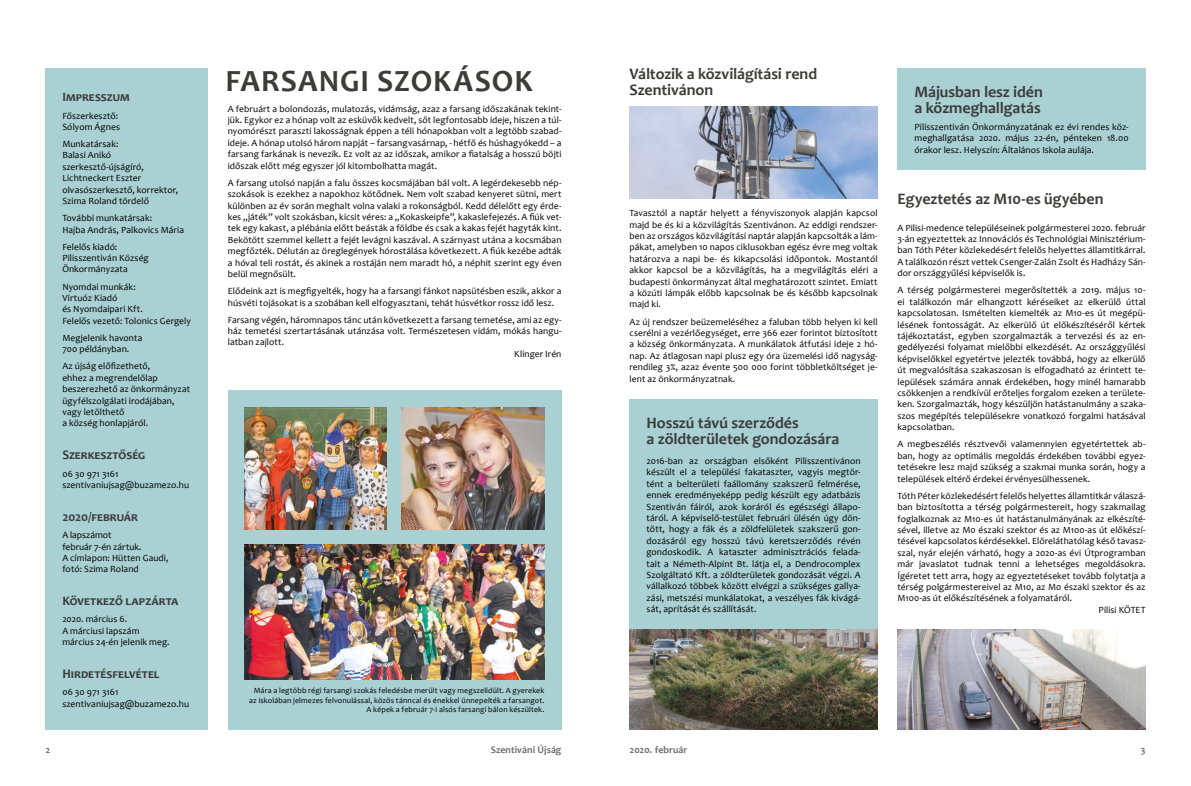
<style>
.page{position:relative;width:1191px;height:786px;background:#fff}
.page>*{position:absolute;margin:0;border:0;box-sizing:border-box;transform-origin:0 0}
.t1{font:700 31px "Candara";letter-spacing:.03em;color:#3c3c3b}
.t2{font:700 16px/16px "Candara";letter-spacing:-.005em;color:#3c3c3b}
.t3{font:700 13px "Candara";letter-spacing:.065em;color:#3c3c3b}
.t4{font:700 10px "Candara";color:#706f6f}
.t5{font:9.5px/11.4px "Candara";letter-spacing:.01em;color:#000}
.t6{font:8px/9.6px "Candara";letter-spacing:.015em;color:#000;text-align:right}
</style>
<div class="page">
<div style="left:228px;top:390px;width:333px;height:339px;background:#a9d0d3"></div>
<div style="left:45px;top:68px;width:163px;height:661px;background:#a9d0d3"></div>
<div style="left:897px;top:68px;width:248px;height:102px;background:#a9d0d3"></div>
<img style="left:629px;top:107px;width:248px;height:91px">
<div style="left:629px;top:399px;width:248px;height:230px;background:#a9d0d3"></div>
<img style="left:629px;top:629px;width:248px;height:100px">
<img style="left:897px;top:629px;width:248px;height:100px">
<img style="left:245px;top:544px;width:299px;height:135px">
<img style="left:401px;top:407px;width:143px;height:122px">
<img style="left:245px;top:407px;width:142px;height:122px">
<h3 class="t3" style="left:62px;top:89px;width:69px">Impresszum</h3>
<p class="t5" style="left:62px;top:110px;width:59px">Főszerkesztő:<br>Sólyom Ágnes</p>
<p class="t5" style="left:62px;top:138px;width:117px">Munkatársak:<br>Balasi Anikó szerkesztő-újságíró,<br>Lichtneckert Eszter olvasószerkesztő, korrektor,<br>Szima Roland tördelő</p>
<p class="t5" style="left:62px;top:212px;width:123px">További munkatársak:<br>Hajba András, Palkovics Mária</p>
<p class="t5" style="left:62px;top:241px;width:88px">Felelős kiadó:<br>Pilisszentiván Község<br>Önkormányzata</p>
<p class="t5" style="left:62px;top:280px;width:130px">Nyomdai munkák:<br>Virtuóz Kiadó<br>és Nyomdaipari Kft.<br>Felelős vezető: Tolonics Gergely</p>
<p class="t5" style="left:62px;top:332px;width:82px">Megjelenik havonta<br>700 példányban.</p>
<p class="t5" style="left:62px;top:360px;width:129px">Az újság előfizethető,<br>ehhez a megrendelőlap beszerezhető az önkormányzat ügyfélszolgálati irodájában, vagy letölthető<br>a község honlapjáról.</p>
<h3 class="t3" style="left:62px;top:447px;width:84px">Szerkesztőség</h3>
<p class="t5" style="left:62px;top:467px;width:128px">06 30 971 3161 szentivaniujsag@buzamezo.hu</p>
<h3 class="t3" style="left:62px;top:508px;width:75px">2020/február</h3>
<p class="t5" style="left:62px;top:529px;width:108px">A lapszámot<br>február 7-én zártuk.<br>A címlapon: Hütten Gaudi, fotó: Szima Roland</p>
<h3 class="t3" style="left:62px;top:592px;width:117px">Következő lapzárta</h3>
<p class="t5" style="left:62px;top:613px;width:109px">2020. március 6.<br>A márciusi lapszám március 24-én jelenik meg.</p>
<h3 class="t3" style="left:62px;top:665px;width:96px">Hirdetésfelvétel</h3>
<p class="t5" style="left:62px;top:686px;width:128px">06 30 971 3161 szentivaniujsag@buzamezo.hu</p>
<h1 class="t1" style="left:225px;top:61px;width:309px">FARSANGI SZOKÁSOK</h1>
<p class="t5" style="left:228px;top:103px;width:335px;text-align:justify">A februárt a bolondozás, mulatozás, vidámság, azaz a farsang időszakának tekint&shy;jük. Egykor ez a hónap volt az esküvők kedvelt, sőt legfontosabb ideje, hiszen a túl&shy;nyomórészt paraszti lakosságnak éppen a téli hónapokban volt a legtöbb szabad&shy;ideje. A hónap utolsó három napját – farsangvasárnap, - hétfő és húshagyókedd – a farsang farkának is nevezik. Ez volt az az időszak, amikor a fiatalság a hosszú böjti időszak előtt még egyszer jól kitombolhatta magát.</p>
<p class="t5" style="left:228px;top:177px;width:335px;text-align:justify">A farsang utolsó napján a falu összes kocsmájában bál volt. A legérdekesebb nép&shy;szokások is ezekhez a napokhoz kötődnek. Nem volt szabad kenyeret sütni, mert különben az év során meghalt volna valaki a rokonságból. Kedd délelőtt egy érde&shy;kes „játék” volt szokásban, kicsit véres: a „Kokaskeipfe”, kakaslefejezés. A fiúk vet&shy;tek egy kakast, a plébánia előtt beásták a földbe és csak a kakas fejét hagyták kint.<br>Bekötött szemmel kellett a fejét levágni kaszával. A szárnyast utána a kocsmában megfőzték. Délután az öreglegények hórostálása következett. A fiúk kezébe adták a hóval teli rostát, és akinek a rostáján nem maradt hó, a néphit szerint egy éven belül megnősült.</p>
<p class="t5" style="left:228px;top:285px;width:335px">Elődeink azt is megfigyelték, hogy ha a farsangi fánkot napsütésben eszik, akkor a húsvéti tojásokat is a szobában kell elfogyasztani, tehát húsvétkor rossz idő lesz.</p>
<p class="t5" style="left:228px;top:313px;width:335px">Farsang végén, háromnapos tánc után következett a farsang temetése, ami az egy-</p>
<p class="t5" style="left:228px;top:325px;width:335px">ház temetési szertartásának utánzása volt. Természetesen vidám, mókás hangu-</p>
<p class="t5" style="left:228px;top:336px;width:58px">latban zajlott.</p>
<p class="t5" style="left:514px;top:348px;width:49px">Klinger Irén</p>
<p class="t6" style="left:249px;top:685px;width:297px">Mára a legtöbb régi farsangi szokás feledésbe merült vagy megszelídült. A gyerekek az iskolában jelmezes felvonulással, közös tánncal és énekkel ünnepelték a farsangot.<br>A képek a február 7-i alsós farsangi bálon készültek.</p>
<h2 class="t2" style="left:629px;top:66px;width:189px">Változik a közvilágítási rend<br>Szentivánon</h2>
<p class="t5" style="left:629px;top:207px;width:250px;text-align:justify">Tavasztól a naptár helyett a fényviszonyok alapján kapcsol majd be és ki a közvilágítás Szentivánon. Az eddigi rendszer&shy;ben az országos közvilágítási naptár alapján kapcsolták a lám&shy;pákat, amelyben 10 napos ciklusokban egész évre meg voltak határozva a napi be- és kikapcsolási időpontok. Mostantól akkor kapcsol be a közvilágítás, ha a megvilágítás eléri a budapesti önkormányzat által meghatározott szintet. Emiatt a közúti lámpák előbb kapcsolnak be és később kapcsolnak majd ki.</p>
<p class="t5" style="left:629px;top:315px;width:250px;text-align:justify">Az új rendszer beüzemeléséhez a faluban több helyen ki kell cserélni a vezérlőegységet, erre 366 ezer forintot biztosított a község önkormányzata. A munkálatok átfutási ideje 2 hó&shy;nap. Az átlagosan napi plusz egy óra üzemelési idő nagyság&shy;rendileg 3%, azaz évente 500 000 forint többletköltséget je&shy;lent az önkormányzatnak.</p>
<h2 class="t2" style="left:646px;top:414px;width:194px">Hosszú távú szerződés<br>a zöldterületek gondozására</h2>
<p class="t5" style="left:646px;top:455px;width:216px;text-align:justify">2016-ban az országban elsőként Pilisszentivánon készült el a települési fakataszter, vagyis megtör&shy;tént a belterületi faállomány szakszerű felmérése, ennek eredményeképp pedig készült egy adatbázis Szentiván fáiról, azok koráról és egészségi állapo&shy;táról. A képviselő-testület februári ülésén úgy dön&shy;tött, hogy a fák és a zöldfelületek szakszerű gon&shy;dozásáról egy hosszú távú keretszerződés révén gondoskodik. A kataszter adminisztrációs felada&shy;tait a Németh-Alpint Bt. látja el, a Dendrocomplex Szolgáltató Kft. a zöldterületek gondozását végzi. A vállalkozó többek között elvégzi a szükséges gallya&shy;zási, metszési munkálatokat, a veszélyes fák kivágá&shy;sát, aprítását és szállítását.</p>
<h2 class="t2" style="left:914px;top:83px;width:130px">Májusban lesz idén a közmeghallgatás</h2>
<p class="t5" style="left:914px;top:121px;width:216px;text-align:justify">Pilisszentiván Önkormányzatának ez évi rendes köz&shy;meghallgatása 2020. május 22-én, pénteken 18.00 órakor lesz. Helyszín: Általános Iskola aulája.</p>
<h2 class="t2" style="left:897px;top:190px;width:207px">Egyeztetés az M10-es ügyében</h2>
<p class="t5" style="left:897px;top:222px;width:250px;text-align:justify">A Pilisi-medence településeinek polgármesterei 2020. február 3-án egyeztettek az Innovációs és Technológiai Minisztérium&shy;ban Tóth Péter közlekedésért felelős helyettes államtitkárral.<br>A találkozón részt vettek Csenger-Zalán Zsolt és Hadházy Sán&shy;dor országgyűlési képviselők is.</p>
<p class="t5" style="left:897px;top:284px;width:250px;text-align:justify">A térség polgármesterei megerősítették a 2019. május 10- ei találkozón már elhangzott kéréseiket az elkerülő úttal kapcsolatosan. Ismételten kiemelték az M10-es út megépü&shy;lésének fontosságát. Az elkerülő út előkészítéséről kértek tájékoztatást, egyben szorgalmazták a tervezési és az en&shy;gedélyezési folyamat mielőbbi elkezdését. Az országgyűlési képviselőkkel egyetértve jelezték továbbá, hogy az elkerülő út megvalósítása szakaszosan is elfogadható az érintett te&shy;lepülések számára annak érdekében, hogy minél hamarabb csökkenjen a rendkívül erőteljes forgalom ezeken a területe&shy;ken. Szorgalmazták, hogy készüljön hatástanulmány a szaka&shy;szos megépítés településekre vonatkozó forgalmi hatásával kapcsolatban.</p>
<p class="t5" style="left:897px;top:438px;width:250px;text-align:justify">A megbeszélés résztvevői valamennyien egyetértettek ab&shy;ban, hogy az optimális megoldás érdekében további egyez&shy;tetésekre lesz majd szükség a szakmai munka során, hogy a települések eltérő érdekei érvényesülhessenek.</p>
<p class="t5" style="left:897px;top:489px;width:250px">Tóth Péter közlekedésért felelős helyettes államtitkár válaszá-</p>
<p class="t5" style="left:897px;top:501px;width:250px">ban biztosította a térség polgármestereit, hogy szakmailag</p>
<p class="t5" style="left:897px;top:512px;width:250px">foglalkoznak az M10-es út hatástanulmányának az elkészíté-</p>
<p class="t5" style="left:897px;top:524px;width:250px">sével, illetve az M0 északi szektor és az M100-as út előkészí-</p>
<p class="t5" style="left:897px;top:535px;width:250px">tésével kapcsolatos kérdésekkel. Előreláthatólag késő tavas -</p>
<p class="t5" style="left:897px;top:546px;width:250px">szal, nyár elején várható, hogy a 2020-as évi Útprogramban</p>
<p class="t5" style="left:897px;top:558px;width:250px">már javaslatot tudnak tenni a lehetséges megoldásokra.</p>
<p class="t5" style="left:897px;top:569px;width:250px">Ígéretet tett arra, hogy az egyeztetéseket tovább folytatja a</p>
<p class="t5" style="left:897px;top:581px;width:250px">térség polgármestereivel az M10, az M0 északi szektor és az</p>
<p class="t5" style="left:897px;top:592px;width:176px">M100-as út előkészítésének a folyamatáról.</p>
<p class="t5" style="left:1098px;top:603px;width:48px">Pilisi KÖTET</p>
<p class="t4" style="left:45px;top:742px;width:6px">2</p>
<p class="t4" style="left:491px;top:742px;width:72px">Szentiváni Újság</p>
<p class="t4" style="left:629px;top:742px;width:59px">2020. február</p>
<p class="t4" style="left:1140px;top:742px;width:6px">3</p>
</div>
